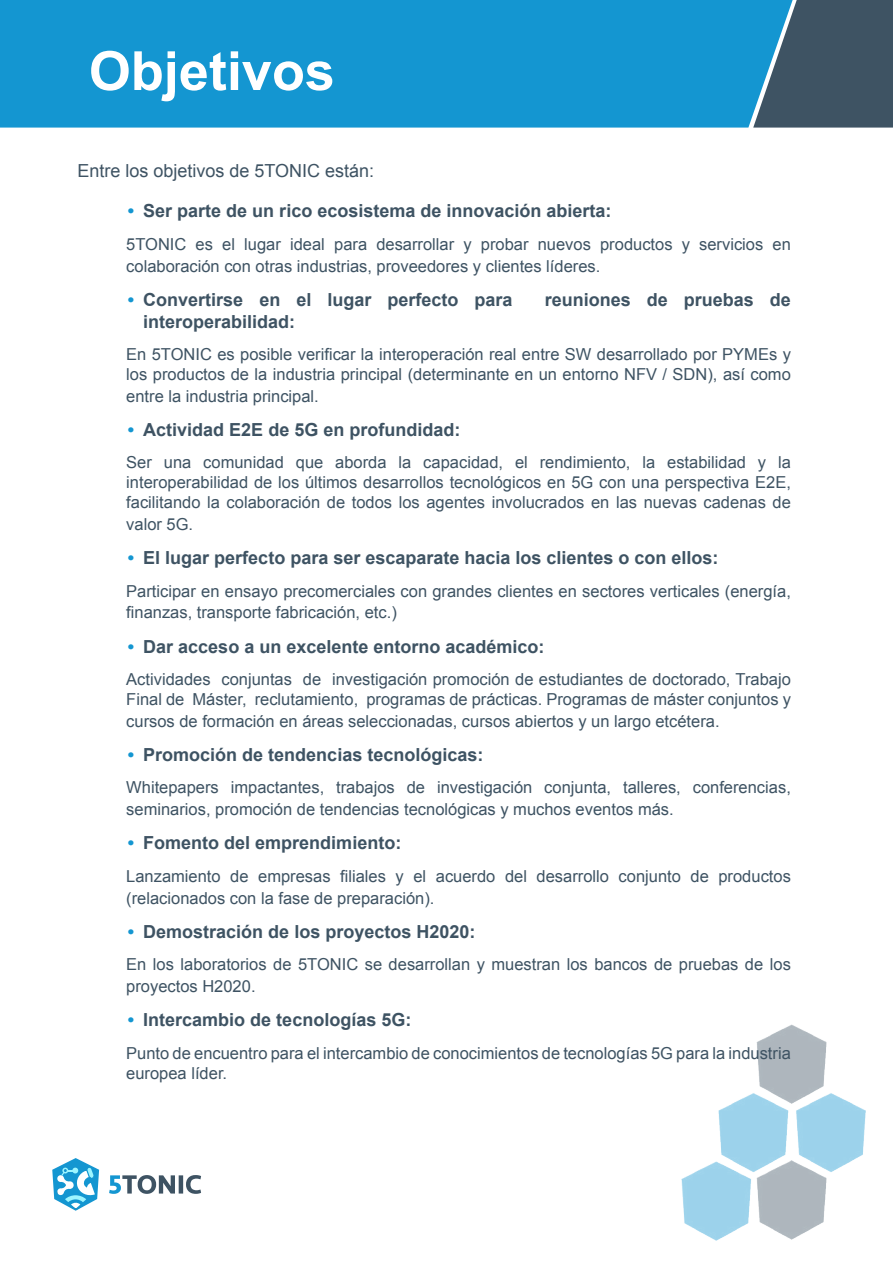
<style>
.page{position:relative;width:893px;height:1263px;background:#fff}
.page>*{position:absolute;margin:0;border:0;box-sizing:border-box;transform-origin:0 0}
.t1{font:700 54px "Arial";color:#fff}
.t2{font:700 18px "Arial";color:#3e5363}
.t3{font:18px "Arial";color:#3e5363}
.t4{font:16.5px/21.6px "Arial";color:#3e5363}
.s1{color:#1496d1}
</style>
<div class="page">
<img style="left:682px;top:1025px;width:184px;height:216px">
<svg style="left:109px;top:1175px;width:92px;height:19px"></svg>
<svg style="left:52px;top:1158px;width:47px;height:53px"></svg>
<div style="left:0;top:0;width:753px;height:128px;background:#1496d1"></div>
<svg style="left:753px;top:0;width:140px;height:128px;background:#3e6277"></svg>
<h1 class="t1" style="left:89px;top:35px;width:248px">Objetivos</h1>
<p class="t3" style="left:77px;top:159px;width:298px">Entre los objetivos de 5TONIC están:</p>
<p class="t2" style="left:128px;top:199px;width:485px"><span class="s1">•</span> Ser parte de un rico ecosistema de innovación abierta:</p>
<p class="t4" style="left:126px;top:234px;width:666px">5TONIC es el lugar ideal para desarrollar y probar nuevos productos y servicios en colaboración con otras industrias, proveedores y clientes líderes.</p>
<p class="t2" style="left:128px;top:288px;width:386px"><span class="s1">•</span> Convertirse en el lugar perfecto para</p>
<p class="t2" style="left:545px;top:288px;width:248px">reuniones de pruebas de</p>
<p class="t2" style="left:143px;top:309px;width:154px">interoperabilidad:</p>
<p class="t4" style="left:126px;top:345px;width:666px;line-height:19.8px">En 5TONIC es posible verificar la interoperación real entre SW desarrollado por PYMEs y los productos de la industria principal (determinante en un entorno NFV / SDN), así como</p>
<p class="t4" style="left:126px;top:385px;width:194px">entre la industria principal.</p>
<p class="t2" style="left:128px;top:418px;width:334px"><span class="s1">•</span> Actividad E2E de 5G en profundidad:</p>
<p class="t4" style="left:126px;top:453px;width:666px;line-height:19.8px;text-align:justify">Ser una comunidad que aborda la capacidad, el rendimiento, la estabilidad y la interoperabilidad de los últimos desarrollos tecnológicos en 5G con una perspectiva E2E, facilitando la colaboración de todos los agentes involucrados en las nuevas cadenas de</p>
<p class="t4" style="left:126px;top:513px;width:68px">valor 5G.</p>
<p class="t2" style="left:128px;top:546px;width:592px"><span class="s1">•</span> El lugar perfecto para ser escaparate hacia los clientes o con ellos:</p>
<p class="t4" style="left:126px;top:580px;width:666px">Participar en ensayo precomerciales con grandes clientes en sectores verticales (energía, finanzas, transporte fabricación, etc.)</p>
<p class="t2" style="left:128px;top:634px;width:418px"><span class="s1">•</span> Dar acceso a un excelente entorno académico:</p>
<p class="t4" style="left:126px;top:669px;width:666px;line-height:19.8px">Actividades conjuntas de investigación promoción de estudiantes de doctorado, Trabajo<br>Final de Máster, reclutamiento, programas de prácticas. Programas de máster conjuntos y</p>
<p class="t4" style="left:126px;top:710px;width:595px">cursos de formación en áreas seleccionadas, cursos abiertos y un largo etcétera.</p>
<p class="t2" style="left:128px;top:743px;width:357px"><span class="s1">•</span> Promoción de tendencias tecnológicas:</p>
<p class="t4" style="left:126px;top:777px;width:666px">Whitepapers impactantes, trabajos de investigación conjunta, talleres, conferencias, seminarios, promoción de tendencias tecnológicas y muchos eventos más.</p>
<p class="t2" style="left:128px;top:831px;width:275px"><span class="s1">•</span> Fomento del emprendimiento:</p>
<p class="t4" style="left:126px;top:865px;width:666px">Lanzamiento de empresas filiales y el acuerdo del desarrollo conjunto de productos (relacionados con la fase de preparación).</p>
<p class="t2" style="left:128px;top:920px;width:349px"><span class="s1">•</span> Demostración de los proyectos H2020:</p>
<p class="t4" style="left:126px;top:954px;width:666px">En los laboratorios de 5TONIC se desarrollan y muestran los bancos de pruebas de los proyectos H2020.</p>
<p class="t2" style="left:128px;top:1008px;width:285px"><span class="s1">•</span> Intercambio de tecnologías 5G:</p>
<p class="t4" style="left:126px;top:1043px;width:666px;line-height:19.8px">Punto de encuentro para el intercambio de conocimientos de tecnologías 5G para la industria europea líder.</p>
</div>
